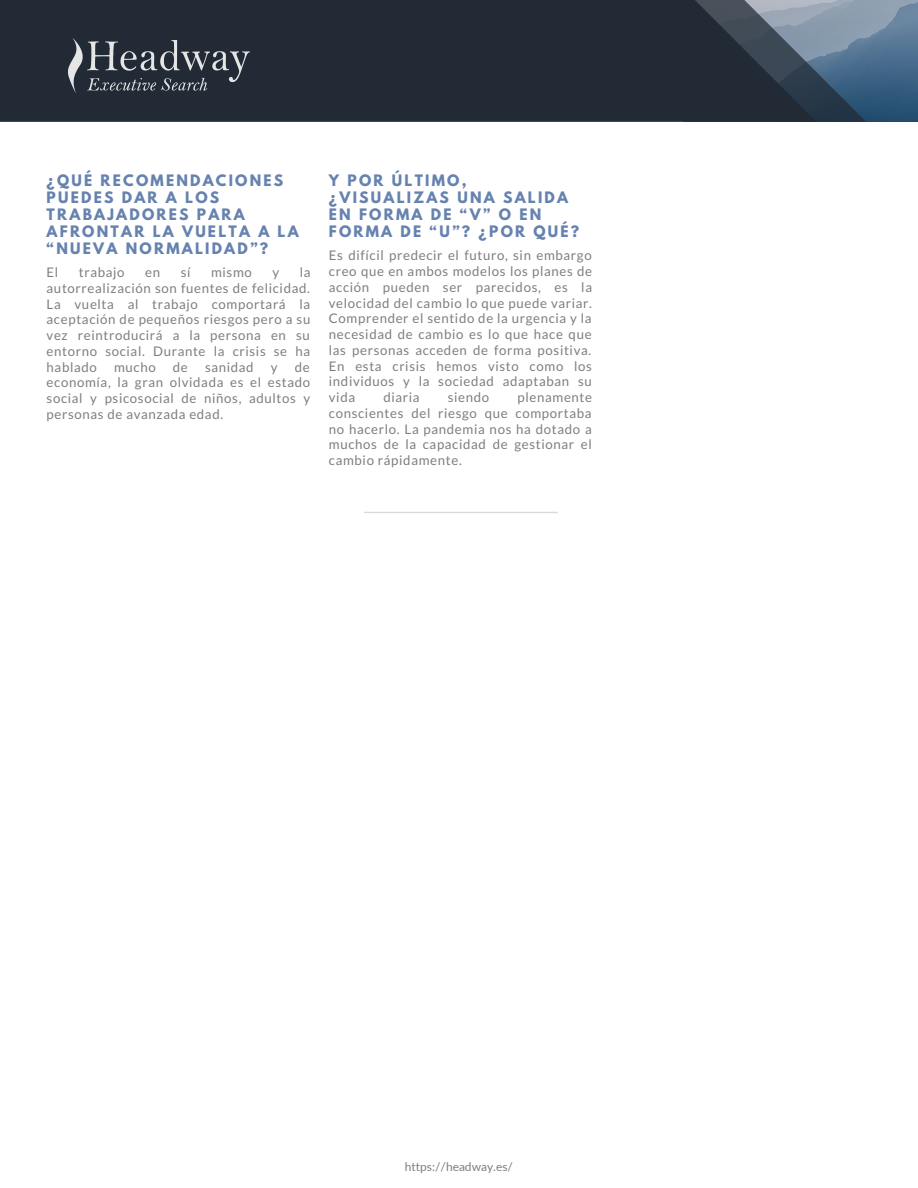
<style>
.page{position:relative;width:918px;height:1188px;background:#fff}
.page>*{position:absolute;margin:0;border:0;box-sizing:border-box;transform-origin:0 0}
.t1{font:700 13.95px/16.8px "League Spartan";letter-spacing:.16em;color:#6682af}
.t2{font:13.2px/15.8px "Lato";letter-spacing:.05em;color:#7e7e7e;text-align:justify}
.t3{font:12px "Lato";color:#7e7e7e}
</style>
<div class="page">
<img style="left:865px;top:0;width:53px;height:122px">
<svg style="left:815px;top:0;width:50px;height:122px;background:#5b738a"></svg>
<svg style="left:0;top:0;width:815px;height:122px;background:#26303a"></svg>
<img style="left:66px;top:38px;width:184px;height:54px">
<svg style="left:364px;top:512px;width:194px;height:1px"></svg>
<p class="t1" style="left:47px;top:174px;width:254px">¿QUÉ RECOMENDACIONES<br>PUEDES DAR A LOS<br>TRABAJADORES PARA<br>AFRONTAR LA VUELTA A LA “NUEVA NORMALIDAD”?</p>
<p class="t2" style="left:47px;top:264px;width:13px">El</p>
<p class="t2" style="left:79px;top:264px;width:47px">trabajo</p>
<p class="t2" style="left:145px;top:264px;width:16px">en</p>
<p class="t2" style="left:181px;top:264px;width:11px">sí</p>
<p class="t2" style="left:211px;top:264px;width:42px">mismo</p>
<p class="t2" style="left:272px;top:264px;width:8px">y</p>
<p class="t2" style="left:47px;top:264px;width:265px;text-indent:253px">la autorrealización son fuentes de felicidad.<br>La vuelta al trabajo comportará la aceptación de pequeños riesgos pero a su vez reintroducirá a la persona en su entorno social. Durante la crisis se ha hablado</p>
<p class="t2" style="left:47px;top:359px;width:265px;text-indent:248px">de economía, la gran olvidada es el estado social y psicosocial de niños, adultos y personas de avanzada edad.</p>
<p class="t2" style="left:114px;top:359px;width:43px">mucho</p>
<p class="t2" style="left:173px;top:359px;width:16px">de</p>
<p class="t2" style="left:205px;top:359px;width:50px">sanidad</p>
<p class="t2" style="left:271px;top:359px;width:8px">y</p>
<p class="t1" style="left:329px;top:174px;width:252px">Y POR ÚLTIMO, ¿VISUALIZAS UNA SALIDA<br>EN FORMA DE “V” O EN<br>FORMA DE “U”? ¿POR QUÉ?</p>
<p class="t2" style="left:329px;top:247px;width:265px">Es difícil predecir el futuro, sin embargo creo que en ambos modelos los planes de acción pueden ser parecidos, es la velocidad del cambio lo que puede variar.<br>Comprender el sentido de la urgencia y la necesidad de cambio es lo que hace que las personas acceden de forma positiva.<br>En esta crisis hemos visto como los individuos y la sociedad adaptaban su vida</p>
<p class="t2" style="left:329px;top:389px;width:265px;text-indent:189px">plenamente conscientes del riesgo que comportaba no hacerlo. La pandemia nos ha dotado a muchos de la capacidad de gestionar el cambio rápidamente.</p>
<p class="t2" style="left:383px;top:389px;width:38px">diaria</p>
<p class="t2" style="left:448px;top:389px;width:43px">siendo</p>
<p class="t3" style="left:405px;top:1159px;width:110px">https://headway.es/</p>
</div>
